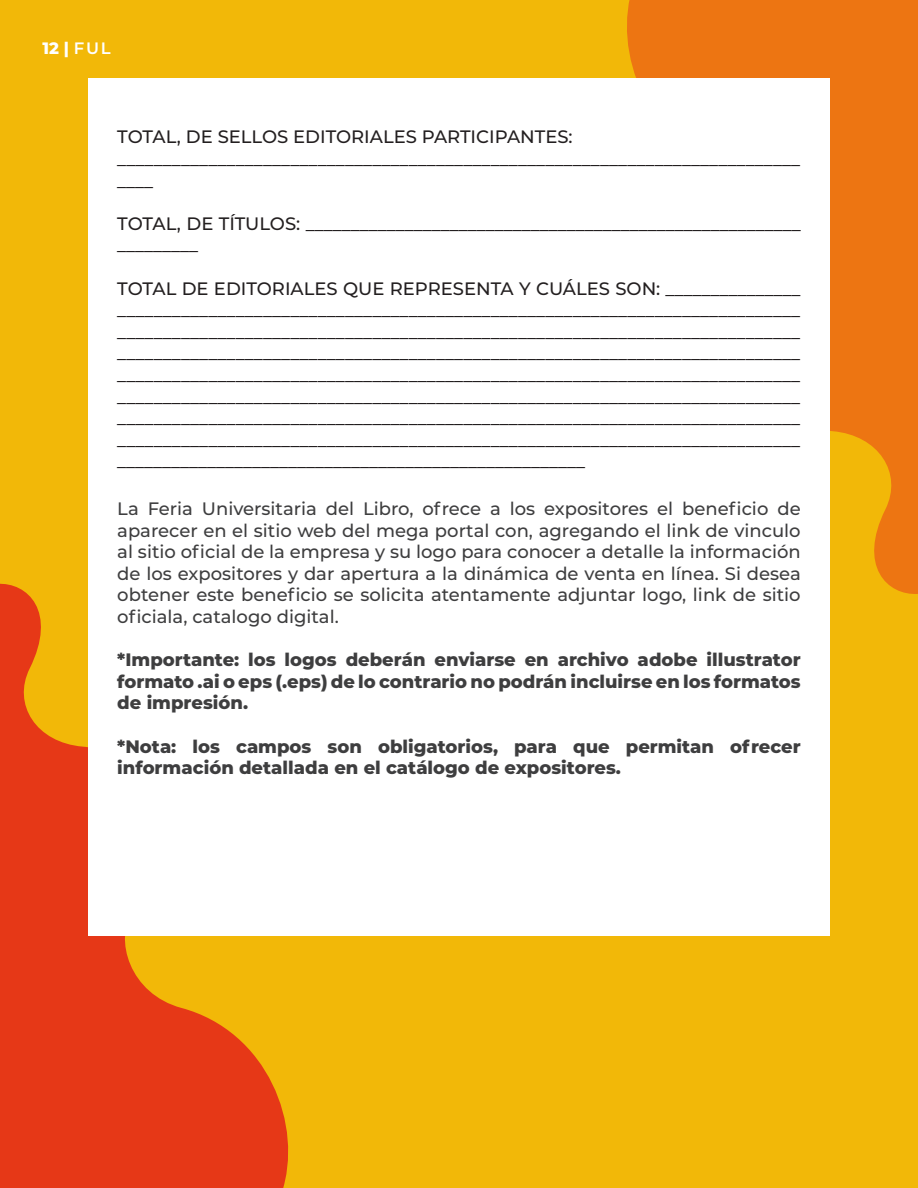
<style>
.page{position:relative;width:918px;height:1188px;background:#f2b808}
.page>*{position:absolute;margin:0;border:0;box-sizing:border-box;transform-origin:0 0}
.t1{font:500 18px/21.6px "Montserrat";color:#231f20}
.t2{font:500 18px/21.6px "Montserrat";color:#3e3e3f;text-align:justify}
.t3{font:800 18px/21.6px "Montserrat";color:#3e3e3f;text-align:justify}
.t4{font:800 16.5px "Montserrat";color:#fff}
.s1{font-weight:600}
</style>
<div class="page">
<svg style="left:610px;top:0;width:308px;height:594px;background:#ed7e11"></svg>
<svg style="left:0;top:583px;width:289px;height:605px;fill:#e63817"></svg>
<div style="left:88px;top:79px;width:742px;height:857px;background:#fff"></div>
<p class="t4" style="left:43px;top:36px;width:70px">12 | <span class="s1">FUL</span></p>
<p class="t1" style="left:117px;top:126px;width:457px">TOTAL, DE SELLOS EDITORIALES PARTICIPANTES:</p>
<p class="t1" style="left:117px;top:147px;width:684px">___________________________________________________________________________ ____</p>
<p class="t1" style="left:117px;top:212px;width:685px">TOTAL, DE TÍTULOS: _______________________________________________________ _________</p>
<p class="t1" style="left:117px;top:277px;width:685px;text-align:justify">TOTAL DE EDITORIALES QUE REPRESENTA Y CUÁLES SON: _______________ ___________________________________________________________________________ ___________________________________________________________________________ ___________________________________________________________________________ ___________________________________________________________________________ ___________________________________________________________________________ ___________________________________________________________________________ ___________________________________________________________________________ ____________________________________________________</p>
<p class="t2" style="left:117px;top:497px;width:685px">La Feria Universitaria del Libro, ofrece a los expositores el beneficio de aparecer en el sitio web del mega portal con, agregando el link de vinculo al sitio oficial de la empresa y su logo para conocer a detalle la información de los expositores y dar apertura a la dinámica de venta en línea. Si desea obtener este beneficio se solicita atentamente adjuntar logo, link de sitio oficiala, catalogo digital.</p>
<p class="t3" style="left:117px;top:648px;width:685px">*Importante: los logos deberán enviarse en archivo adobe illustrator formato .ai o eps (.eps) de lo contrario no podrán incluirse en los formatos de impresión.</p>
<p class="t3" style="left:117px;top:734px;width:685px">*Nota: los campos son obligatorios, para que permitan ofrecer información detallada en el catálogo de expositores.</p>
</div>
